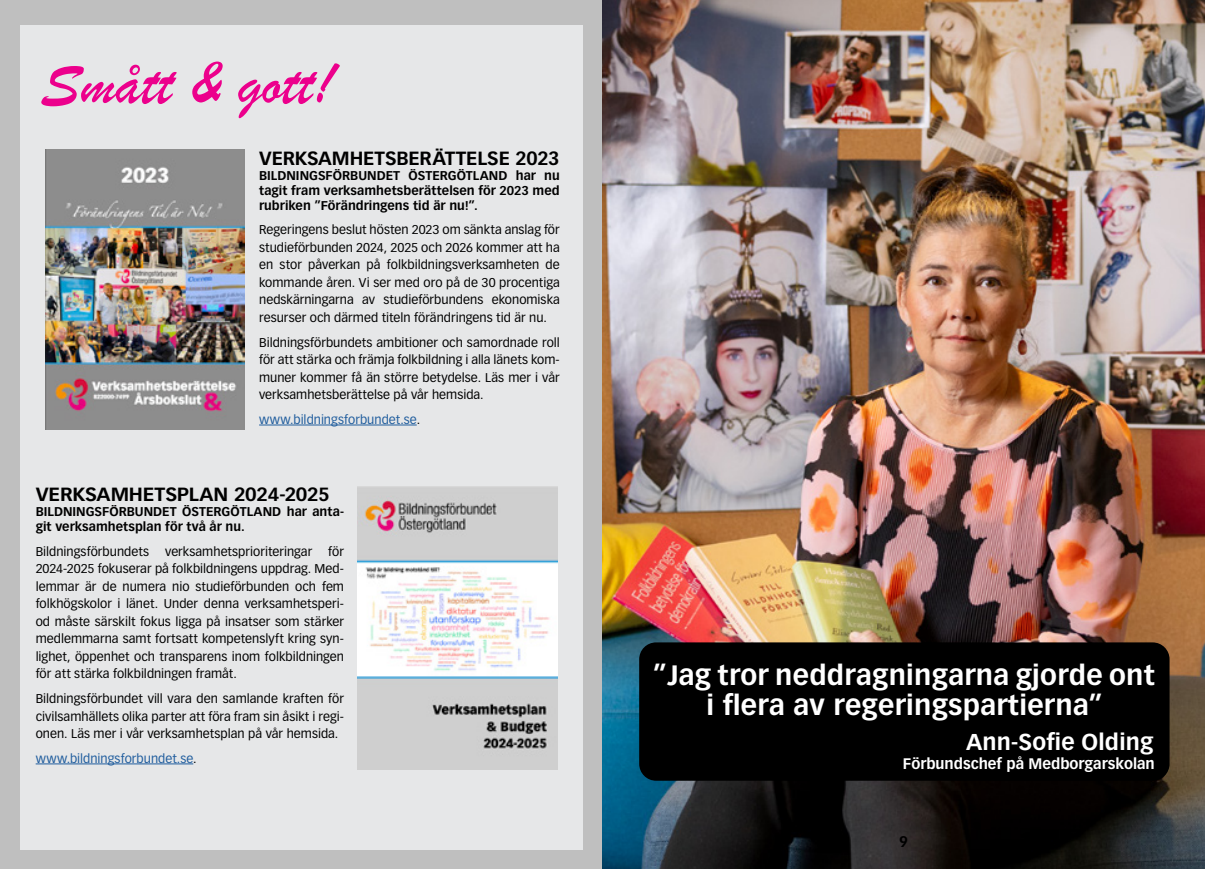
<style>
.page{position:relative;width:1205px;height:869px;background:#fff}
.page>*{position:absolute;margin:0;border:0;box-sizing:border-box;transform-origin:0 0}
.t1{font:62.5px "Brush Script";color:#ec008c}
.t2{font:700 27.5px/30px "Vectora LT Pro";letter-spacing:.01em;color:#fff;text-align:center}
.t3{font:700 22.5px "Vectora LT Pro";letter-spacing:.01em;color:#fff}
.t4{font:700 18.75px "Vectora LT Pro";letter-spacing:-.01em;color:#000}
.t5{font:700 18.75px "Vectora LT Pro";letter-spacing:-.01em;color:#000;scale:1.04 1}
.t6{font:700 15px "Vectora LT Pro";color:#fff}
.t7{font:700 15px "Vectora LT Pro";color:#000}
.t8{font:12.5px/17.5px "Vectora LT Pro";color:#000;text-align:justify}
.t9{font:700 12.5px/15px "Vectora LT Pro";color:#000;text-align:justify}
.t10{font:12.5px "Vectora LT Pro";letter-spacing:.005em;color:#215e9e}
.s1{color:#000}
</style>
<div class="page">
<div style="left:0;top:0;width:620px;height:868px;background:#bfbfbf"></div>
<img style="left:602px;top:0;width:603px;height:868px">
<div style="left:21px;top:25px;width:562px;height:824px;background:#e6e7e8"></div>
<hr style="left:259px;top:424px;width:158px;height:1px;background:#215e9e">
<hr style="left:36px;top:763px;width:157px;height:1px;background:#215e9e">
<img style="left:46px;top:149px;width:198px;height:280px">
<img style="left:357px;top:486px;width:200px;height:283px">
<div style="left:641px;top:644px;width:526px;height:134px;background:#000;border-radius:15px"></div>
<div style="left:639px;top:642px;width:530px;height:138px;border:4px solid #000;border-radius:15px"></div>
<h1 class="t1" style="left:41px;top:42px;width:295px">Smått &amp; gott!</h1>
<h3 class="t4" style="left:259px;top:146px;width:302px">VERKSAMHETSBERÄTTELSE 2023</h3>
<p class="t9" style="left:259px;top:168px;width:302px">BILDNINGSFÖRBUNDET ÖSTERGÖTLAND har nu tagit fram verksamhetsberättelsen för 2023 med rubriken ”Förändringens tid är nu!”.</p>
<p class="t8" style="left:259px;top:221px;width:302px">Regeringens beslut hösten 2023 om sänkta anslag för studieförbunden 2024, 2025 och 2026 kommer att ha en stor påverkan på folkbildningsverksamheten de kommande åren. Vi ser med oro på de 30 procentiga nedskärningarna av studieförbundens ekonomiska resurser och därmed titeln förändringens tid är nu.</p>
<p class="t8" style="left:259px;top:333px;width:302px">Bildningsförbundets ambitioner och samordnade roll för att stärka och främja folkbildning i alla länets kom&shy;muner kommer få än större betydelse. Läs mer i vår verksamhetsberättelse på vår hemsida.</p>
<p class="t10" style="left:259px;top:411px;width:163px">www.bildningsforbundet.se<span class="s1">.</span></p>
<h3 class="t5" style="left:36px;top:482px;width:284px">VERKSAMHETSPLAN 2024-2025</h3>
<p class="t9" style="left:36px;top:504px;width:310px">BILDNINGSFÖRBUNDET ÖSTERGÖTLAND har anta&shy;git verksamhetsplan för två år nu.</p>
<p class="t8" style="left:36px;top:542px;width:115px">Bildningsförbundets</p>
<p class="t8" style="left:165px;top:542px;width:149px">verksamhetsprioriteringar</p>
<p class="t8" style="left:36px;top:542px;width:310px;text-indent:293px">för 2024-2025 fokuserar på folkbildningens uppdrag. Med&shy;lemmar är de numera nio studieförbunden och fem folkhögskolor i länet. Under denna verksamhetsperi&shy;od måste särskilt fokus ligga på insatser som stärker medlemmarna samt fortsatt kompetenslyft kring syn&shy;lighet, öppenhet och transparens inom folkbildningen för att stärka folkbildningen framåt.</p>
<p class="t8" style="left:36px;top:689px;width:310px">Bildningsförbundet vill vara den samlande kraften för civilsamhällets olika parter att föra fram sin åsikt i regi&shy;onen. Läs mer i vår verksamhetsplan på vår hemsida.</p>
<p class="t10" style="left:36px;top:750px;width:163px">www.bildningsforbundet.se<span class="s1">.</span></p>
<h2 class="t2" style="left:653px;top:659px;width:503px">”Jag tror neddragningarna gjorde ont i flera av regeringspartierna”</h2>
<h3 class="t3" style="left:966px;top:727px;width:189px">Ann-Sofie Olding</h3>
<p class="t6" style="left:903px;top:753px;width:253px">Förbundschef på Medborgarskolan</p>
<p class="t7" style="left:899px;top:832px;width:10px">9</p>
</div>
